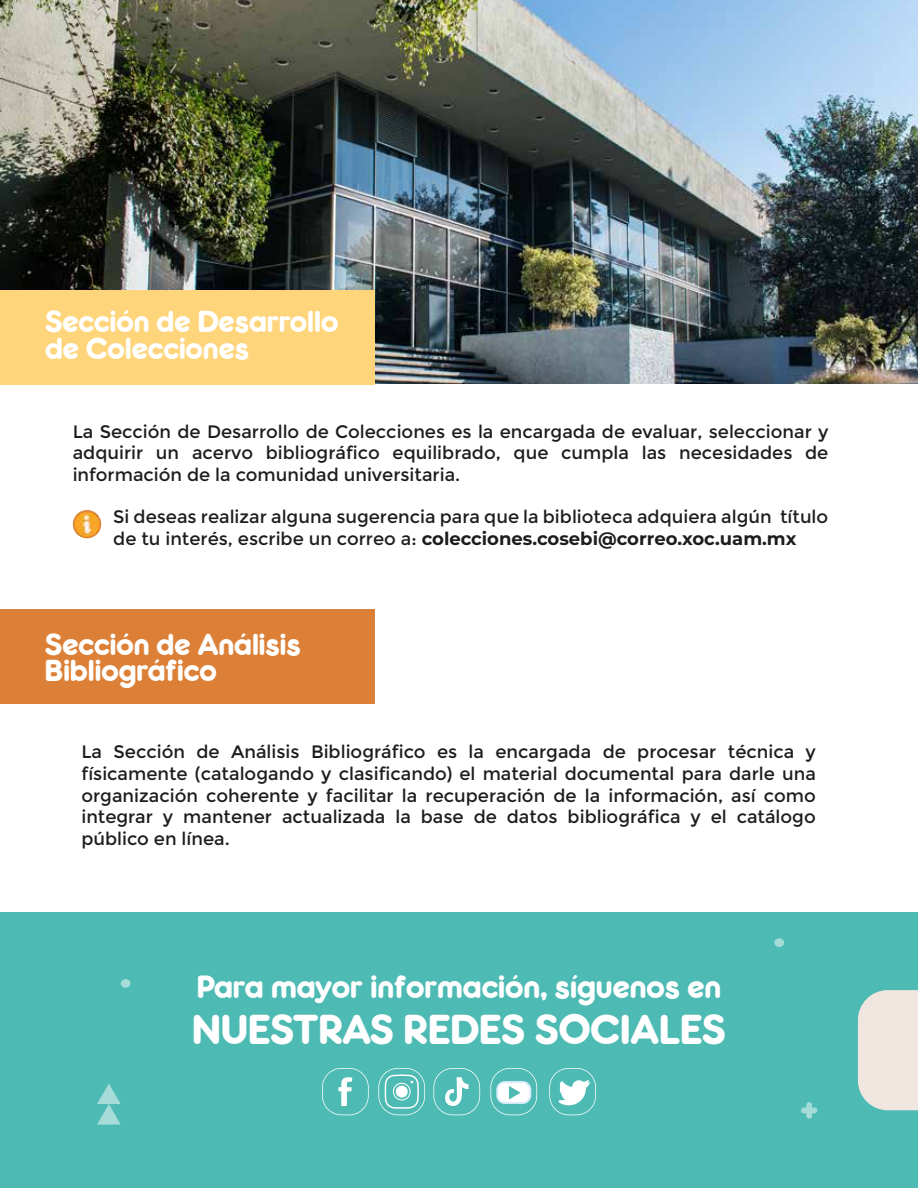
<style>
.page{position:relative;width:918px;height:1188px;background:#fff}
.page>*{position:absolute;margin:0;border:0;box-sizing:border-box;transform-origin:0 0}
.t1{font:39px "Rocko Ultra FLF";color:#fff}
.t2{font:30px "Rocko Ultra FLF";color:#fff}
.t3{font:28.35px/26.2px "Rocko Ultra FLF";color:#fff}
.t4{font:18px/21.6px "Montserrat";color:#1d1d1b;text-align:justify}
.s1{font-weight:100}
</style>
<div class="page">
<img style="left:1px;top:0;width:917px;height:383px">
<div style="left:0;top:290px;width:375px;height:95px;background:#fed57a"></div>
<div style="left:0;top:609px;width:375px;height:95px;background:#dc8037"></div>
<div style="left:0;top:913px;width:918px;height:275px;background:#4dbab3"></div>
<img style="left:73px;top:510px;width:28px;height:28px;border-radius:14px">
<svg style="left:97px;top:1083px;width:24px;height:42px"></svg>
<svg style="left:801px;top:1102px;width:16px;height:17px"></svg>
<svg style="left:774px;top:938px;width:10px;height:9px"></svg>
<svg style="left:121px;top:979px;width:10px;height:9px"></svg>
<div style="left:858px;top:990px;width:60px;height:120px;background:#f1e6df"></div>
<svg style="left:322px;top:1068px;width:47px;height:47px"></svg>
<svg style="left:378px;top:1068px;width:47px;height:47px"></svg>
<svg style="left:490px;top:1068px;width:47px;height:47px"></svg>
<svg style="left:549px;top:1068px;width:47px;height:48px"></svg>
<svg style="left:433px;top:1068px;width:47px;height:47px"></svg>
<h3 class="t3" style="left:45px;top:309px;width:295px">Sección de Desarrollo de Colecciones</h3>
<p class="t4" style="left:73px;top:421px;width:757px">La Sección de Desarrollo de Colecciones es la encargada de evaluar, seleccionar y adquirir un acervo bibliográfico equilibrado, que cumpla las necesidades de información de la comunidad universitaria.</p>
<p class="t4" style="left:113px;top:506px;width:717px">Si deseas realizar alguna sugerencia para que la biblioteca adquiera algún título de tu interés, escribe un correo a: <span class="s1">colecciones.cosebi@correo.xoc.uam.mx</span></p>
<h3 class="t3" style="left:45px;top:632px;width:257px">Sección de Análisis<br>Bibliográfico</h3>
<p class="t4" style="left:81px;top:741px;width:736px">La Sección de Análisis Bibliográfico es la encargada de procesar técnica y físicamente (catalogando y clasificando) el material documental para darle una organización coherente y facilitar la recuperación de la información, así como integrar y mantener actualizada la base de datos bibliográfica y el catálogo público en línea.</p>
<h2 class="t2" style="left:197px;top:968px;width:526px">Para mayor información, síguenos en</h2>
<h1 class="t1" style="left:192px;top:1004px;width:535px">NUESTRAS REDES SOCIALES</h1>
</div>
